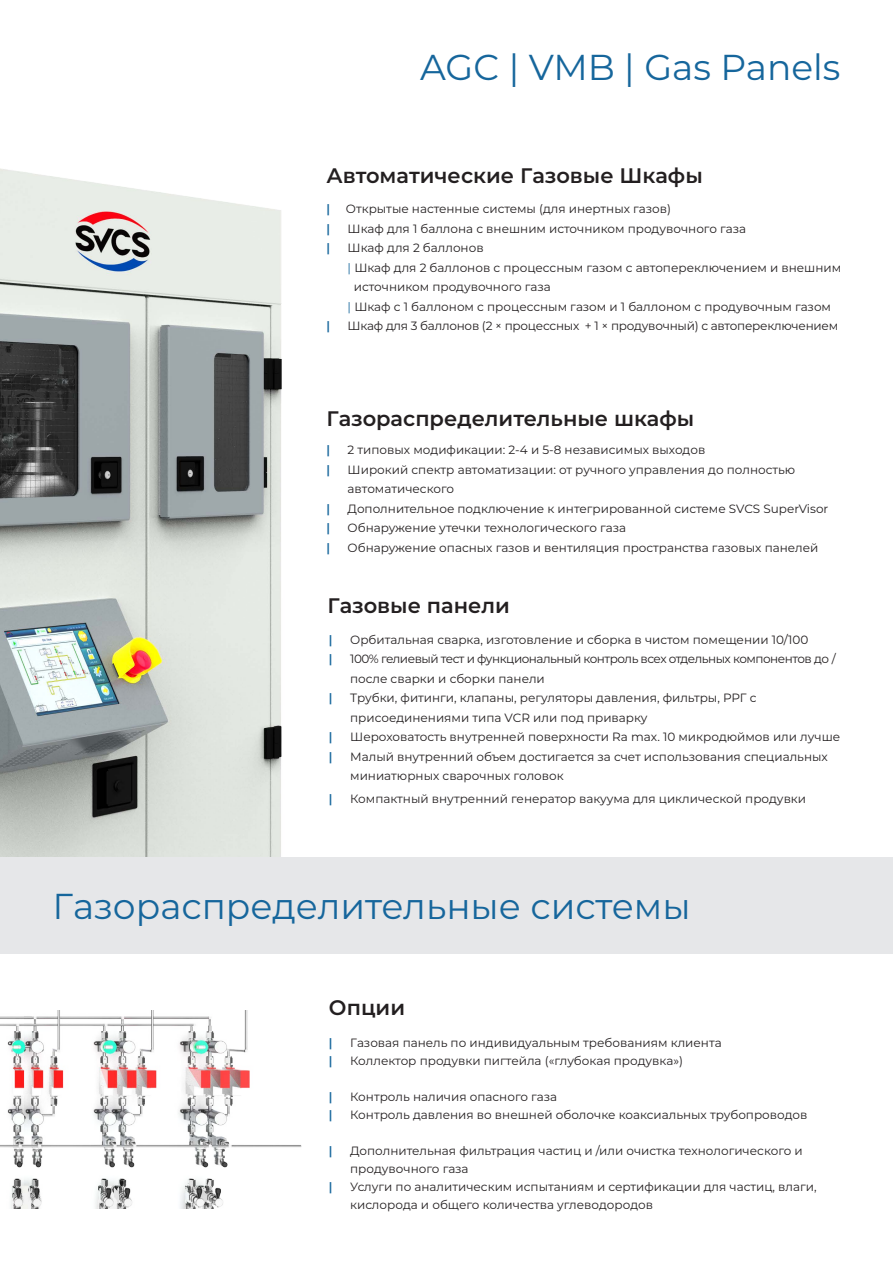
<style>
.page{position:relative;width:893px;height:1263px;background:#fff}
.page>*{position:absolute;margin:0;border:0;box-sizing:border-box;transform-origin:0 0}
.podnadpis{font:36px "Montserrat";color:#16669c}
.podnadpis-2{font:600 21px "Montserrat";color:#231f20}
.odrážky_se_siluetou{font:12px "Montserrat";color:#231f20}
.odrážky_se_siluetou-2{font:12px "Montserrat";letter-spacing:-.04em;color:#231f20}
.odrážky_se_siluetou-3{font:12px "Montserrat";letter-spacing:-.02em;color:#231f20}
.podnadpis-3{font:12px "Montserrat";color:#231f20}
.odrážky_se_siluetou-4{font:600 12px "Montserrat";color:#16669c}
.podnadpis-4{font:600 12px "Montserrat";color:#16669c}
.s1{color:#16669c}
</style>
<div class="page">
<img style="left:0;top:168px;width:282px;height:689px">
<div style="left:0;top:857px;width:893px;height:97px;background:#e6e7e9"></div>
<img style="left:0;top:1016px;width:24px;height:193px">
<img style="left:24px;top:1010px;width:278px;height:199px">
<p class="podnadpis" style="left:420px;top:42px;width:422px">AGC | VMB | Gas Panels</p>
<p class="podnadpis-2" style="left:326px;top:160px;width:378px">Автоматические Газовые Шкафы</p>
<p class="podnadpis-4" style="left:326px;top:201px;width:5px">|</p>
<p class="podnadpis-3" style="left:346px;top:201px;width:327px">Открытые настенные системы (для инертных газов)</p>
<p class="odrážky_se_siluetou-4" style="left:326px;top:220px;width:5px">|</p>
<p class="odrážky_se_siluetou" style="left:348px;top:220px;width:400px">Шкаф для 1 баллона с внешним источником продувочного газа</p>
<p class="odrážky_se_siluetou-4" style="left:326px;top:240px;width:5px">|</p>
<p class="odrážky_se_siluetou" style="left:348px;top:240px;width:138px">Шкаф для 2 баллонов</p>
<p class="odrážky_se_siluetou" style="left:348px;top:259px;width:495px"><span class="s1">|</span> Шкаф для 2 баллонов с процессным газом с автопереключением и внешним</p>
<p class="odrážky_se_siluetou" style="left:354px;top:279px;width:198px">источником продувочного газа</p>
<p class="odrážky_se_siluetou" style="left:348px;top:298px;width:485px"><span class="s1">|</span> Шкаф с 1 баллоном с процессным газом и 1 баллоном с продувочным газом</p>
<p class="odrážky_se_siluetou-4" style="left:326px;top:318px;width:5px">|</p>
<p class="odrážky_se_siluetou-3" style="left:348px;top:318px;width:492px">Шкаф для 3 баллонов (2 × процессных + 1 × продувочный) с автопереключением</p>
<p class="podnadpis-2" style="left:326px;top:404px;width:369px">Газораспределительные шкафы</p>
<p class="odrážky_se_siluetou-4" style="left:326px;top:442px;width:5px">|</p>
<p class="odrážky_se_siluetou" style="left:348px;top:442px;width:359px">2 типовых модификации: 2-4 и 5-8 независимых выходов</p>
<p class="odrážky_se_siluetou-4" style="left:326px;top:461px;width:5px">|</p>
<p class="odrážky_se_siluetou" style="left:348px;top:461px;width:449px">Широкий спектр автоматизации: от ручного управления до полностью</p>
<p class="odrážky_se_siluetou" style="left:348px;top:481px;width:108px">автоматического</p>
<p class="odrážky_se_siluetou-4" style="left:326px;top:500px;width:5px">|</p>
<p class="odrážky_se_siluetou" style="left:348px;top:500px;width:482px">Дополнительное подключение к интегрированной системе SVCS SuperVisor</p>
<p class="odrážky_se_siluetou-4" style="left:326px;top:520px;width:5px">|</p>
<p class="odrážky_se_siluetou" style="left:348px;top:520px;width:280px">Обнаружение утечки технологического газа</p>
<p class="odrážky_se_siluetou-4" style="left:326px;top:539px;width:5px">|</p>
<p class="odrážky_se_siluetou" style="left:348px;top:539px;width:472px">Обнаружение опасных газов и вентиляция пространства газовых панелей</p>
<p class="podnadpis-2" style="left:327px;top:590px;width:184px">Газовые панели</p>
<p class="odrážky_se_siluetou-4" style="left:329px;top:631px;width:5px">|</p>
<p class="odrážky_se_siluetou" style="left:350px;top:631px;width:460px">Орбитальная сварка, изготовление и сборка в чистом помещении 10/100</p>
<p class="odrážky_se_siluetou-4" style="left:329px;top:650px;width:5px">|</p>
<p class="odrážky_se_siluetou-2" style="left:350px;top:651px;width:487px">100% гелиевый тест и функциональный контроль всех отдельных компонентов до /</p>
<p class="odrážky_se_siluetou" style="left:350px;top:670px;width:196px">после сварки и сборки панели</p>
<p class="odrážky_se_siluetou-4" style="left:329px;top:689px;width:5px">|</p>
<p class="odrážky_se_siluetou" style="left:350px;top:690px;width:408px">Трубки, фитинги, клапаны, регуляторы давления, фильтры, РРГ с</p>
<p class="odrážky_se_siluetou" style="left:350px;top:709px;width:299px">присоединениями типа VCR или под приварку</p>
<p class="odrážky_se_siluetou-4" style="left:329px;top:728px;width:5px">|</p>
<p class="odrážky_se_siluetou" style="left:350px;top:729px;width:492px">Шероховатость внутренней поверхности Ra max. 10 микродюймов или лучше</p>
<p class="odrážky_se_siluetou-4" style="left:329px;top:748px;width:5px">|</p>
<p class="odrážky_se_siluetou" style="left:350px;top:748px;width:479px">Малый внутренний объем достигается за счет использования специальных</p>
<p class="odrážky_se_siluetou" style="left:350px;top:768px;width:215px">миниатюрных сварочных головок</p>
<p class="odrážky_se_siluetou-4" style="left:329px;top:790px;width:5px">|</p>
<p class="odrážky_se_siluetou" style="left:350px;top:790px;width:457px">Компактный внутренний генератор вакуума для циклической продувки</p>
<p class="podnadpis" style="left:52px;top:881px;width:640px">Газораспределительные системы</p>
<p class="podnadpis-2" style="left:329px;top:993px;width:78px">Опции</p>
<p class="odrážky_se_siluetou-4" style="left:329px;top:1034px;width:5px">|</p>
<p class="odrážky_se_siluetou" style="left:350px;top:1034px;width:373px">Газовая панель по индивидуальным требованиям клиента</p>
<p class="odrážky_se_siluetou-4" style="left:329px;top:1052px;width:5px">|</p>
<p class="odrážky_se_siluetou" style="left:350px;top:1052px;width:334px">Коллектор продувки пигтейла («глубокая продувка»)</p>
<p class="odrážky_se_siluetou-4" style="left:329px;top:1088px;width:5px">|</p>
<p class="odrážky_se_siluetou" style="left:350px;top:1088px;width:208px">Контроль наличия опасного газа</p>
<p class="odrážky_se_siluetou-4" style="left:329px;top:1106px;width:5px">|</p>
<p class="odrážky_se_siluetou" style="left:350px;top:1106px;width:459px">Контроль давления во внешней оболочке коаксиальных трубопроводов</p>
<p class="odrážky_se_siluetou-4" style="left:329px;top:1142px;width:5px">|</p>
<p class="odrážky_se_siluetou" style="left:350px;top:1142px;width:454px">Дополнительная фильтрация частиц и /или очистка технологического и</p>
<p class="odrážky_se_siluetou" style="left:350px;top:1160px;width:120px">продувочного газа</p>
<p class="odrážky_se_siluetou-4" style="left:329px;top:1178px;width:5px">|</p>
<p class="odrážky_se_siluetou" style="left:350px;top:1178px;width:468px">Услуги по аналитическим испытаниям и сертификации для частиц, влаги,</p>
<p class="odrážky_se_siluetou" style="left:350px;top:1196px;width:304px">кислорода и общего количества углеводородов</p>
</div>
